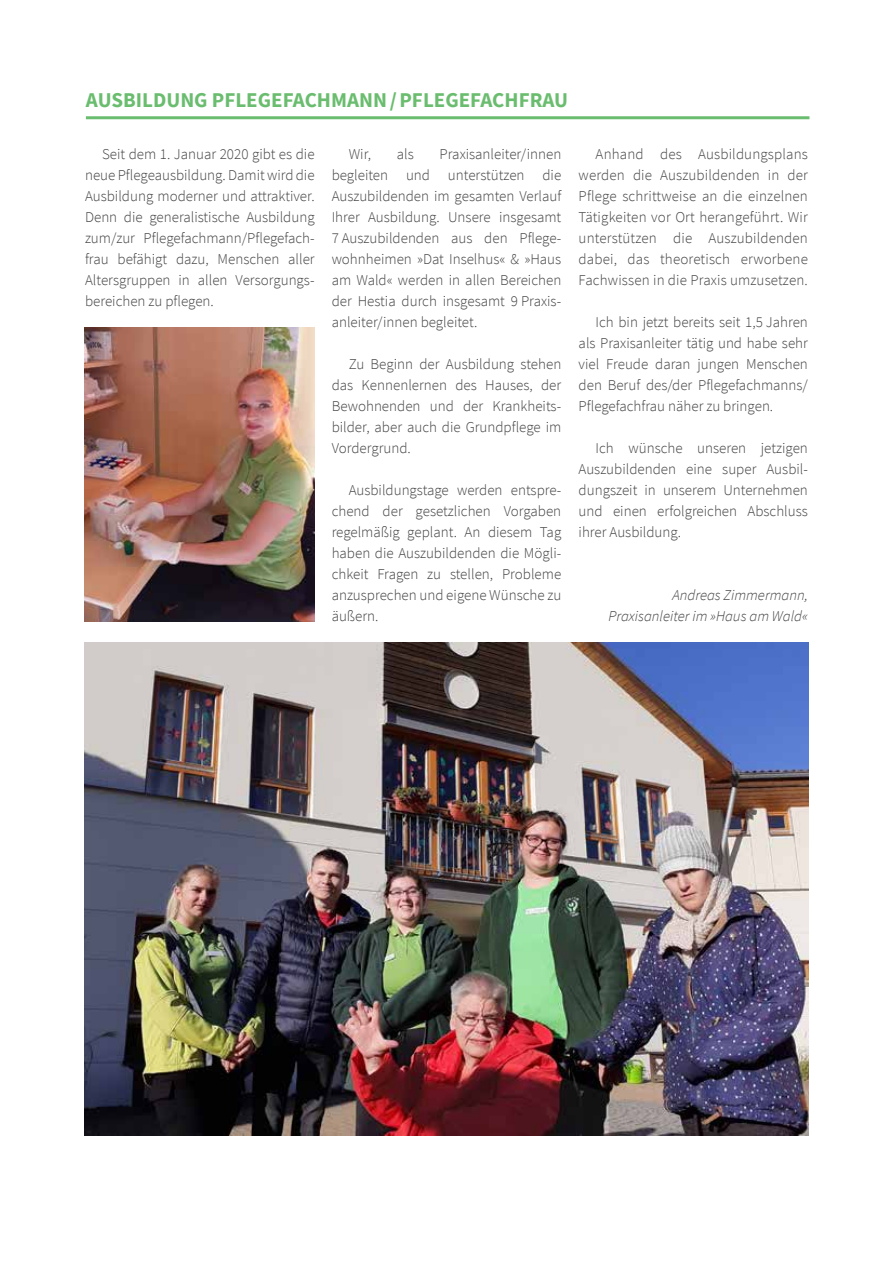
<style>
.page{position:relative;width:893px;height:1263px;background:#fff}
.page>*{position:absolute;margin:0;border:0;box-sizing:border-box;transform-origin:0 0}
.t1{font:700 21px "Source Sans Pro";color:#6abd6f}
.t2{font:300 15px/21px "Source Sans Pro";color:#414042;text-align:justify}
.t3{font:italic 300 15px/21px "Source Sans Pro";color:#414042;text-align:right}
</style>
<div class="page">
<hr style="left:86px;top:116px;width:723px;height:3px;background:#6abd6f">
<img style="left:84px;top:642px;width:725px;height:493px">
<img style="left:85px;top:327px;width:229px;height:294px">
<h1 class="t1" style="left:86px;top:85px;width:484px">AUSBILDUNG PFLEGEFACHMANN/PFLEGEFACHFRAU</h1>
<p class="t2" style="left:85px;top:144px;width:231px;text-indent:17px">Seit dem 1. Januar 2020 gibt es die neue Pflegeausbildung. Damit wird die Ausbildung moderner und attraktiver.<br>Denn die generalistische Ausbildung zum/zur Pflegefachmann/Pflegefach&shy;frau befähigt dazu, Menschen aller Altersgruppen in allen Versorgungs&shy;bereichen zu pflegen.</p>
<p class="t2" style="left:349px;top:144px;width:24px">Wir,</p>
<p class="t2" style="left:397px;top:144px;width:18px">als</p>
<p class="t2" style="left:332px;top:144px;width:231px;text-indent:108px">Praxisanleiter/innen begleiten und unterstützen die Auszubildenden im gesamten Verlauf Ihrer Ausbildung. Unsere insgesamt 7 Auszubildenden aus den Pflege&shy;wohnheimen »Dat Inselhus« &amp; »Haus am Wald« werden in allen Bereichen der Hestia durch insgesamt 9 Praxis&shy;anleiter/innen begleitet.</p>
<p class="t2" style="left:332px;top:354px;width:231px;text-indent:17px">Zu Beginn der Ausbildung stehen das Kennenlernen des Hauses, der Bewohnenden und der Krankheits&shy;bilder, aber auch die Grundpflege im Vordergrund.</p>
<p class="t2" style="left:332px;top:480px;width:231px;text-indent:17px">Ausbildungstage werden entspre&shy;chend der gesetzlichen Vorgaben regelmäßig geplant. An diesem Tag haben die Auszubildenden die Mögli&shy;chkeit Fragen zu stellen, Probleme anzusprechen und eigene Wünsche zu äußern.</p>
<p class="t2" style="left:579px;top:144px;width:231px;text-indent:17px">Anhand des Ausbildungsplans werden die Auszubildenden in der Pflege schrittweise an die einzelnen Tätigkeiten vor Ort herangeführt. Wir unterstützen die Auszubildenden dabei, das theoretisch erworbene Fachwissen in die Praxis umzusetzen.</p>
<p class="t2" style="left:579px;top:312px;width:231px;text-indent:17px">Ich bin jetzt bereits seit 1,5 Jahren als Praxisanleiter tätig und habe sehr viel Freude daran jungen Menschen den Beruf des/der Pflegefachmanns/ Pflegefachfrau näher zu bringen.</p>
<p class="t2" style="left:579px;top:438px;width:231px;text-indent:17px">Ich wünsche unseren jetzigen Auszubildenden eine super Ausbil&shy;dungszeit in unserem Unternehmen und einen erfolgreichen Abschluss ihrer Ausbildung.</p>
<p class="t3" style="left:608px;top:584px;width:201px">Andreas Zimmermann,<br>Praxisanleiter im »Haus am Wald«</p>
</div>
